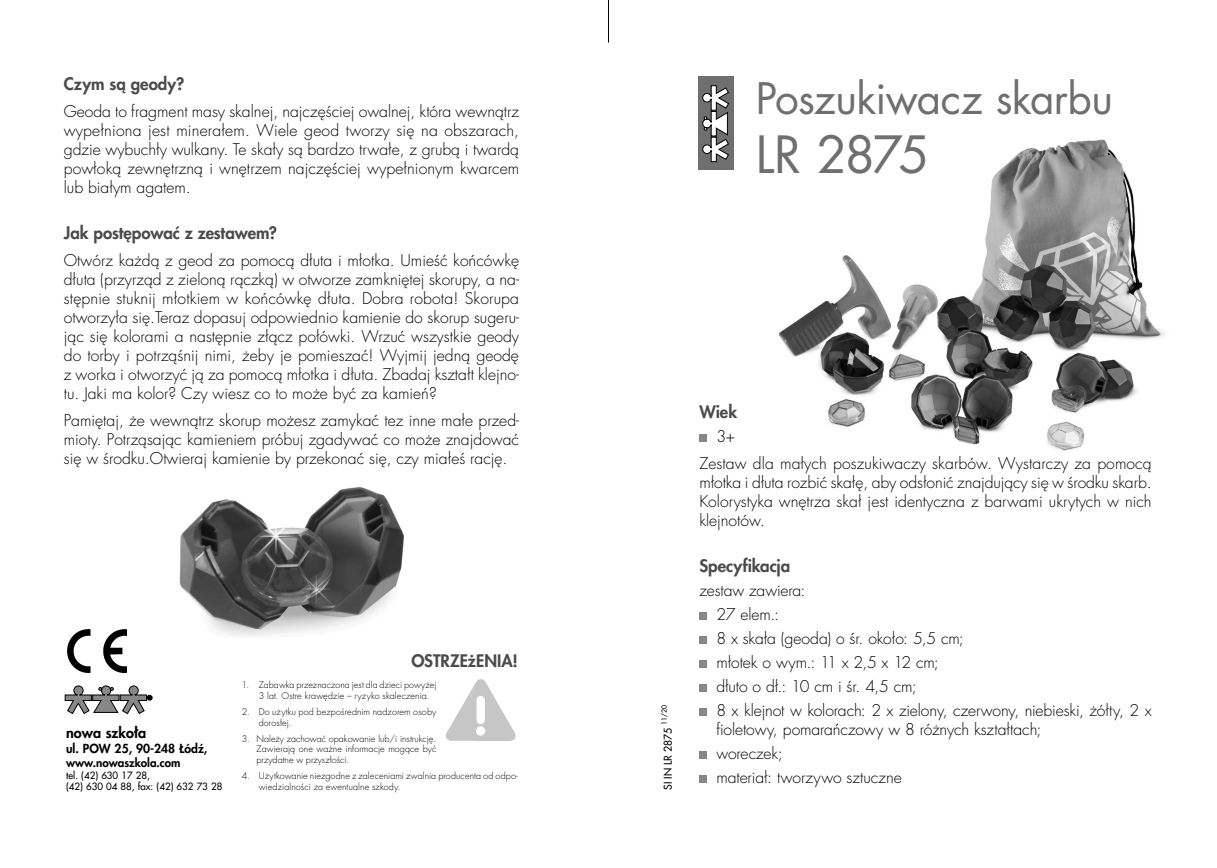
<style>
.page{position:relative;width:1217px;height:868px;background:#fff}
.page>*{position:absolute;margin:0;border:0;box-sizing:border-box;transform-origin:0 0}
.t1{font:49.95px "Futura LTS Book";letter-spacing:-.06em;color:#706f6f}
.t2{font:42.3px "Futura LTS Book";letter-spacing:-.015em;color:#706f6f}
.t3{font:800 16.8px "Futura LTS";color:#4a4a49}
.t4{font:300 15.75px/18.9px "Futura LTS";color:#000;text-align:justify}
.t5{font:800 14.4px "Futura LTS";color:#000}
.t6{font:800 12.15px "Futura LTS";color:#000}
.t7{font:800 11.55px "Futura LTS";color:#000}
.t8{font:10.5px "Futura LTS";color:#000}
.t9{font:9.75px/11.7px "Futura LTS";color:#000}
.t10{font:300 9px/10.8px "Futura LTS";letter-spacing:.01em;color:#000}
.t11{font:6.9px "Futura LTS";color:#000}
</style>
<div class="page">
<img style="left:779px;top:139px;width:386px;height:312px">
<div style="left:699px;top:434px;width:7px;height:8px;background:#878787"></div>
<div style="left:699px;top:612px;width:7px;height:7px;background:#878787"></div>
<div style="left:699px;top:636px;width:7px;height:7px;background:#878787"></div>
<div style="left:699px;top:660px;width:7px;height:7px;background:#878787"></div>
<div style="left:699px;top:684px;width:7px;height:7px;background:#878787"></div>
<div style="left:699px;top:708px;width:7px;height:7px;background:#878787"></div>
<div style="left:699px;top:751px;width:7px;height:7px;background:#878787"></div>
<div style="left:699px;top:775px;width:7px;height:7px;background:#878787"></div>
<img style="left:179px;top:487px;width:225px;height:149px">
<hr style="left:608px;top:0;width:1px;height:43px;background:#000">
<div style="left:697px;top:77px;width:36px;height:93px;background:#706f6f"></div>
<svg style="left:702px;top:85px;width:26px;height:77px"></svg>
<img style="left:67px;top:629px;width:59px;height:43px">
<img style="left:446px;top:679px;width:70px;height:62px">
<svg style="left:65px;top:685px;width:87px;height:29px"></svg>
<p class="t3" style="left:64px;top:73px;width:122px">Czym są geody?</p>
<p class="t4" style="left:64px;top:103px;width:457px">Geoda to fragment masy skalnej, najczęściej owalnej, która wewnątrz wypełniona jest minerałem. Wiele geod tworzy się na obszarach, gdzie wybuchły wulkany. Te skały są bardzo trwałe, z grubą i twardą powłoką zewnętrzną i wnętrzem najczęściej wypełnionym kwarcem lub białym agatem.</p>
<p class="t3" style="left:64px;top:221px;width:215px">Jak postępować z zestawem?</p>
<p class="t4" style="left:64px;top:251px;width:456px">Otwórz każdą z geod za pomocą dłuta i młotka. Umieść końcówkę dłuta (przyrząd z zieloną rączką) w otworze zamkniętej skorupy, a na&shy;stępnie stuknij młotkiem w końcówkę dłuta. Dobra robota! Skorupa otworzyła się.Teraz dopasuj odpowiednio kamienie do skorup sugeru&shy;jąc się kolorami a następnie złącz połówki. Wrzuć wszystkie geody do torby i potrząśnij nimi, żeby je pomieszać! Wyjmij jedną geodę z worka i otworzyć ją za pomocą młotka i dłuta. Zbadaj kształt klejno&shy;tu. Jaki ma kolor? Czy wiesz co to może być za kamień?</p>
<p class="t4" style="left:64px;top:411px;width:456px">Pamiętaj, że wewnątrz skorup możesz zamykać tez inne małe przed&shy;mioty. Potrząsając kamieniem próbuj zgadywać co może znajdować się w środku.Otwieraj kamienie by przekonać się, czy miałeś rację.</p>
<p class="t5" style="left:66px;top:723px;width:82px">nowa szko³a</p>
<p class="t6" style="left:66px;top:740px;width:143px">ul. POW 25, 90-248 £ódŸ,</p>
<p class="t7" style="left:66px;top:754px;width:116px">www.nowaszkola.com</p>
<p class="t9" style="left:66px;top:769px;width:158px">tel. (42) 630 17 28,<br>(42) 630 04 88, fax: (42) 632 73 28</p>
<p class="t3" style="left:411px;top:649px;width:108px">OSTRZE¿ENIA!</p>
<p class="t10" style="left:259px;top:679px;width:179px;text-indent:-17px">1. Zabawka przeznaczona jest dla dzieci powy¿ej<br>3 lat. Ostre krawędzie – ryzyko skaleczenia.</p>
<p class="t10" style="left:259px;top:706px;width:179px;text-indent:-17px">2. Do u¿ytku pod bezpoœrednim nadzorem osoby doros³ej.</p>
<p class="t10" style="left:256px;top:733px;width:181px;text-align:justify;text-indent:-15px">3. Nale¿y zachowaæ opakowanie lub/i instrukcjê.<br>Zawieraj¹ one wa¿ne informacje mog¹ce byæ przydatne w przysz³oœci.</p>
<p class="t10" style="left:259px;top:770px;width:261px;text-indent:-17px">4. U¿ytkowanie niezgodne z zaleceniami zwalnia producenta od odpo&shy;wiedzialnoœci za ewentualne szkody.</p>
<h2 class="t2" style="left:755px;top:72px;width:358px">Poszukiwacz skarbu</h2>
<h1 class="t1" style="left:755px;top:122px;width:175px">LR 2875</h1>
<p class="t11" style="left:659px;top:724px;width:21px;rotate:-90deg">11/20</p>
<p class="t8" style="left:660px;top:789px;width:63px;rotate:-90deg">SI IN LR 2875</p>
<p class="t3" style="left:699px;top:400px;width:39px">Wiek</p>
<p class="t4" style="left:699px;top:422px;width:453px;line-height:27.5px;text-indent:17px">3+<br>Zestaw dla małych poszukiwaczy skarbów. Wystarczy za pomocą</p>
<p class="t4" style="left:699px;top:473px;width:453px">młotka i dłuta rozbić skałę, aby odsłonić znajdujący się w środku skarb.<br>Kolorystyka wnętrza skał jest identyczna z barwami ukrytych w nich klejnotów.</p>
<p class="t3" style="left:699px;top:554px;width:92px">Specyfikacja</p>
<p class="t4" style="left:716px;top:578px;width:436px;line-height:24px;text-align:left;text-indent:-17px">zestaw zawiera:<br>27 elem.:<br>8 x skała (geoda) o śr. około: 5,5 cm;<br>młotek o wym.: 11 x 2,5 x 12 cm;<br>dłuto o dł.: 10 cm i śr. 4,5 cm;<br>8 x klejnot w kolorach: 2 x zielony, czerwony, niebieski, żółty, 2 x</p>
<p class="t4" style="left:716px;top:717px;width:326px;line-height:24px;text-align:left">fioletowy, pomarańczowy w 8 różnych kształtach; woreczek;<br>materiał: tworzywo sztuczne</p>
</div>
